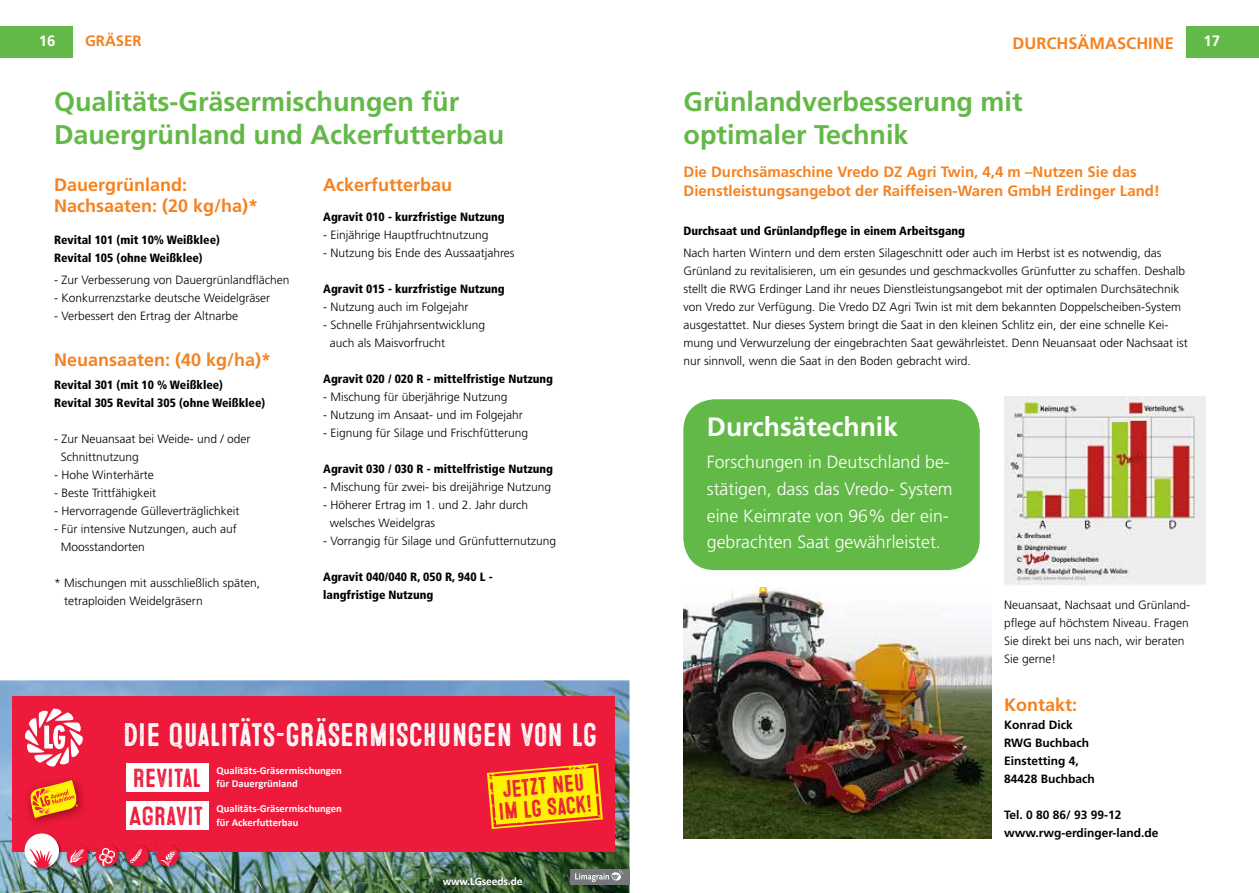
<style>
.page{position:relative;width:1259px;height:893px;background:#fff}
.page>*{position:absolute;margin:0;border:0;box-sizing:border-box;transform-origin:0 0}
.t1{font:32.7px "Microbrew Three";letter-spacing:-.01em;color:#fff}
.t2{font:700 27px/32.4px "Frutiger";color:#63b947}
.t3{font:700 26.55px "Frutiger";color:#fff}
.t4{font:26.25px/38.4px "Microbrew Three";letter-spacing:-.01em;color:#ed1a3b}
.t5{font:23.85px/21.8px "Microbrew Three";color:#ed1a3b}
.t6{font:700 18px/21.6px "Frutiger";color:#f58220}
.t7{font:300 17.7px/26.5px "Frutiger";color:#fff}
.t8{font:700 16.5px "Frutiger";color:#f58220}
.t9{font:700 15px/19.5px "Frutiger";color:#f58220}
.t10{font:700 15px "Frutiger";color:#fff}
.t11{font:300 12px/18px "Frutiger";color:#000}
.t12{font:900 condensed 12px/18px "Frutiger";color:#000}
.t13{font:700 12px/18px "Frutiger";color:#000}
.t14{font:700 11.4px "Calibri";letter-spacing:-.01em;color:#fff}
.t15{font:700 10.65px/13.6px "Calibri";color:#fff}
</style>
<div class="page">
<div style="left:0;top:26px;width:72px;height:32px;background:#63b947"></div>
<div style="left:1186px;top:26px;width:73px;height:32px;background:#63b947"></div>
<img style="left:683px;top:587px;width:308px;height:252px">
<div style="left:683px;top:399px;width:296px;height:171px;background:#63b947;border-radius:31px"></div>
<img style="left:1004px;top:396px;width:201px;height:190px">
<img style="left:0;top:680px;width:629px;height:213px">
<div style="left:12px;top:696px;width:602px;height:156px;background:#ed1a3b"></div>
<div style="left:570px;top:869px;width:59px;height:15px;background:#77787b"></div>
<svg style="left:575px;top:870px;width:48px;height:12px"></svg>
<img style="left:94px;top:843px;width:28px;height:27px">
<div style="left:96px;top:844px;width:22px;height:22px;background:#ed1a3b;border-radius:50%"></div>
<svg style="left:99px;top:848px;width:16px;height:18px"></svg>
<img style="left:155px;top:849px;width:27px;height:21px">
<svg style="left:156px;top:844px;width:23px;height:22px"></svg>
<img style="left:125px;top:849px;width:27px;height:21px">
<svg style="left:126px;top:844px;width:23px;height:22px"></svg>
<img style="left:24px;top:836px;width:38px;height:35px">
<div style="left:24px;top:833px;width:35px;height:35px;background:#fff;border-radius:50%"></div>
<svg style="left:30px;top:849px;width:22px;height:20px"></svg>
<img style="left:66px;top:843px;width:25px;height:26px">
<div style="left:67px;top:844px;width:21px;height:22px;background:#ed1a3b;border-radius:50%"></div>
<svg style="left:70px;top:849px;width:14px;height:14px"></svg>
<div style="left:126px;top:763px;width:82px;height:28px;background:#fff"></div>
<div style="left:126px;top:801px;width:82px;height:29px;background:#fff"></div>
<svg style="left:25px;top:709px;width:58px;height:57px"></svg>
<img style="left:27px;top:779px;width:57px;height:45px">
<svg style="left:29px;top:780px;width:49px;height:38px"></svg>
<svg style="left:487px;top:763px;width:116px;height:66px"></svg>
<p class="t10" style="left:39px;top:32px;width:18px">16</p>
<p class="t9" style="left:85px;top:31px;width:49px">Gräser</p>
<h3 class="t8" style="left:1012px;top:34px;width:35px">durch</h3>
<h3 class="t8" style="left:1068px;top:34px;width:105px">sämasch ine</h3>
<p class="t10" style="left:1203px;top:32px;width:18px">17</p>
<h2 class="t2" style="left:54px;top:86px;width:452px">Qualitäts-Gräsermischungen für<br>Dauergrünland und Ackerfutterbau</h2>
<h2 class="t2" style="left:683px;top:86px;width:341px">Grünlandverbesserung mit optimaler Technik</h2>
<h3 class="t6" style="left:54px;top:173px;width:206px">Dauergrünland:<br>Nachsaaten: (20 kg/ha)*</h3>
<h3 class="t6" style="left:323px;top:173px;width:131px">Ackerfutterbau</h3>
<p class="t12" style="left:54px;top:230px;width:167px">Revital 101 (mit 10% Weißklee)<br>Revital 105 (ohne Weißklee)</p>
<p class="t11" style="left:54px;top:271px;width:237px">- Zur Verbesserung von Dauergrünlandflächen</p>
<p class="t11" style="left:54px;top:289px;width:218px">- Konkurrenzstarke deutsche Weidelgräser</p>
<p class="t11" style="left:54px;top:307px;width:186px">- Verbessert den Ertrag der Altnarbe</p>
<p class="t9" style="left:683px;top:162px;width:478px">Die Durchsämaschine Vredo DZ Agri Twin, 4,4 m –Nutzen Sie das<br>Dienstleistungsangebot der Raiffeisen-Waren GmbH Erdinger Land!</p>
<p class="t12" style="left:323px;top:208px;width:183px">Agravit 010 - kurzfristige Nutzung</p>
<p class="t11" style="left:323px;top:226px;width:167px">- Einjährige Hauptfruchtnutzung</p>
<p class="t11" style="left:323px;top:244px;width:193px">- Nutzung bis Ende des Aussaatjahres</p>
<p class="t12" style="left:323px;top:280px;width:183px">Agravit 015 - kurzfristige Nutzung</p>
<p class="t11" style="left:323px;top:298px;width:147px">- Nutzung auch im Folgejahr</p>
<p class="t11" style="left:330px;top:316px;width:157px;text-indent:-7px">- Schnelle Frühjahrsentwicklung auch als Maisvorfrucht</p>
<p class="t12" style="left:323px;top:370px;width:231px">Agravit 020 / 020 R - mittelfristige Nutzung</p>
<p class="t11" style="left:323px;top:388px;width:186px">- M ischung für überjährige Nutzung</p>
<p class="t11" style="left:323px;top:406px;width:201px">- Nutzung im Ansaat- und im Folgejahr</p>
<p class="t11" style="left:323px;top:424px;width:206px">- Eignung für Silage und Frischfütterung</p>
<p class="t12" style="left:323px;top:460px;width:231px">Agravit 030 / 030 R - mittelfristige Nutzung</p>
<p class="t11" style="left:323px;top:478px;width:229px">- M ischung für zwei- bis dreijährige Nutzung</p>
<p class="t11" style="left:330px;top:496px;width:200px;text-indent:-7px">- Höherer Ertrag im 1. und 2. Jahr durch welsches Weidelgras</p>
<p class="t11" style="left:323px;top:532px;width:234px">- Vorrangig für Silage und Grünfutternutzung</p>
<p class="t12" style="left:323px;top:568px;width:171px">Agravit 040/040 R, 050 R, 940 L - langfristige Nutzung</p>
<p class="t12" style="left:683px;top:222px;width:283px">Durchsaat und Grünlandpflege in einem Arbeitsgang</p>
<p class="t11" style="left:683px;top:244px;width:506px">Nach harten Wintern und dem ersten Silageschnitt oder auch im Herbst ist es notwendig, das Grünland zu revitalisieren, um ein gesundes und geschmackvolles Grünfutter zu schaffen. Deshalb stellt die RWG Erdinger Land ihr neues Dienstleistungsangebot mit der optimalen Durchsätechnik von Vredo zur Verfügung. Die Vredo DZ Agri Twin ist mit dem bekannten Doppelscheiben-System ausgestattet. Nur dieses System bringt die Saat in den kleinen Schlitz ein, der eine schnelle Kei&shy;mung und Verwurzelung der eingebrachten Saat gewährleistet. Denn Neuansaat oder Nachsaat ist nur sinnvoll, wenn die Saat in den Boden gebracht wird.</p>
<h3 class="t6" style="left:54px;top:349px;width:219px">Neuansaaten: (40 kg/ha)*</h3>
<p class="t12" style="left:54px;top:376px;width:213px">Revital 301 (mit 10 % Weißklee)<br>Revital 305 Revital 305 (ohne Weißklee)</p>
<p class="t11" style="left:61px;top:430px;width:191px;text-indent:-7px">- Zur Neuansaat bei Weide- und / oder<br>Schnittnutzung</p>
<p class="t11" style="left:54px;top:466px;width:101px">- Hohe Winterhärte</p>
<p class="t11" style="left:54px;top:484px;width:104px">- Beste Trittfähigkeit</p>
<p class="t11" style="left:54px;top:502px;width:187px">- Hervorragende Gülleverträglichkeit</p>
<p class="t11" style="left:61px;top:520px;width:178px;text-indent:-7px">- Für intensive Nutzungen, auch auf<br>M oosstandorten</p>
<p class="t11" style="left:64px;top:574px;width:198px;text-indent:-10px">* M ischungen mit ausschließlich späten, tetraploiden Weidelgräsern</p>
<h3 class="t3" style="left:707px;top:411px;width:193px">Durchsätechnik</h3>
<h3 class="t7" style="left:707px;top:449px;width:247px">Forschungen in Deutschland be&shy;stätigen, dass das Vredo- System eine Keimrate von 96% der ein&shy;gebrachten Saat gewährleistet.</h3>
<p class="t11" style="left:1004px;top:596px;width:188px">Neuansaat, Nachsaat und Grünland&shy;pflege auf höchstem Niveau. Fragen<br>Sie direkt bei uns nach, wir beraten<br>Sie gerne!</p>
<h1 class="t1" style="left:123px;top:716px;width:476px">DIE QUALITÄTS-GRÄSERMISCHUNGEN VON LG</h1>
<h3 class="t4" style="left:128px;top:759px;width:77px">REVITAL<br>AGRAVIT</h3>
<p class="t15" style="left:216px;top:763px;width:127px">Qualitäts-Gräsermischungen für Dauergrünland</p>
<p class="t15" style="left:216px;top:802px;width:127px">Qualitäts-Gräsermischungen für Ackerfutterbau</p>
<h3 class="t5" style="left:496px;top:780px;width:95px;rotate:-5deg">JETZT NEU<br>IM LG SACK!</h3>
<p class="t14" style="left:443px;top:873px;width:81px">www.LGseeds.de</p>
<h3 class="t6" style="left:1004px;top:694px;width:75px">Kontakt:</h3>
<p class="t13" style="left:1004px;top:716px;width:92px">Konrad Dick<br>RWG Buchbach<br>Einstetting 4,<br>84428 Buchbach</p>
<p class="t13" style="left:1004px;top:806px;width:156px">Tel. 0 80 86/ 93 99-12 www.rwg-erdinger-land.de</p>
</div>
